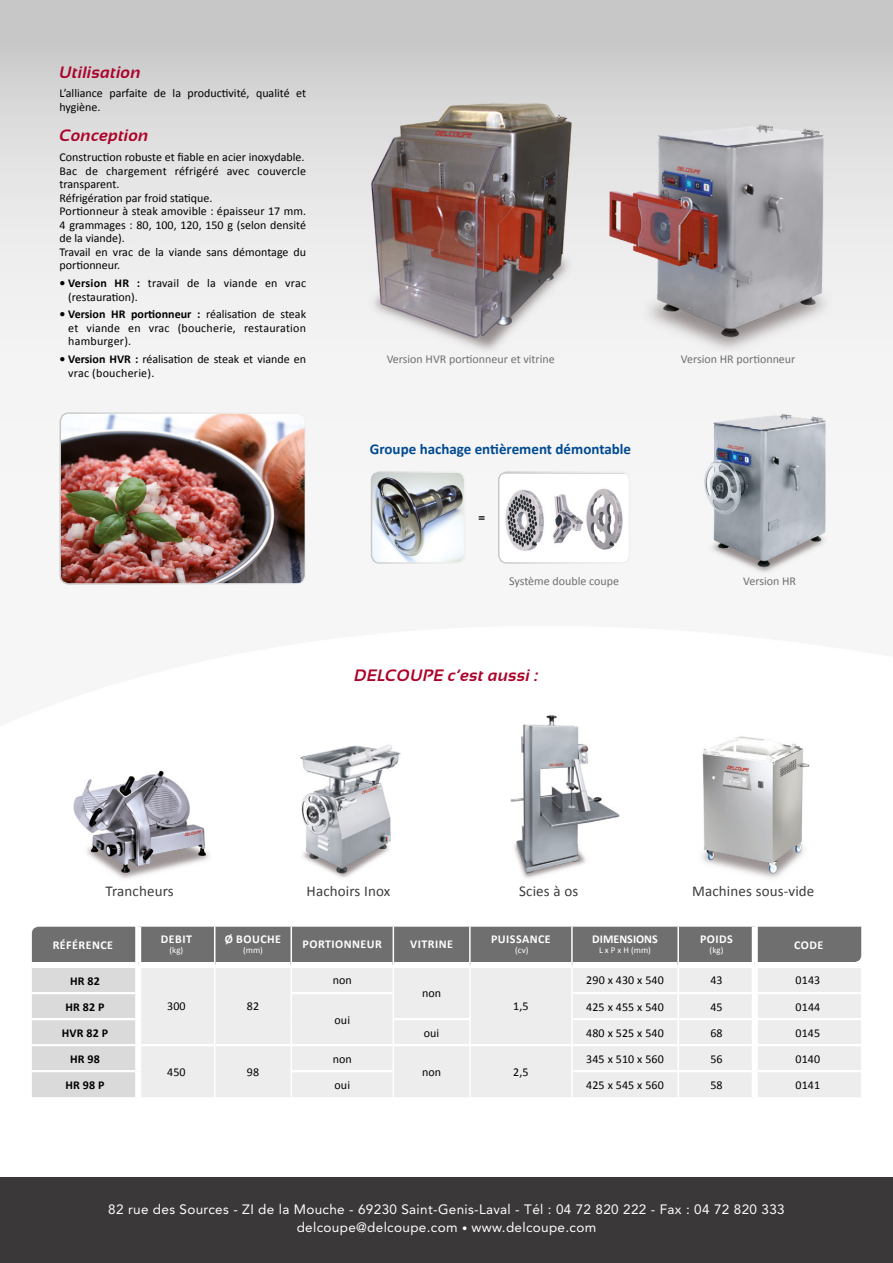
<style>
.page{position:relative;width:893px;height:1263px;background:#fff}
.page>*{position:absolute;margin:0;border:0;box-sizing:border-box;transform-origin:0 0}
.t1{font:italic 700 16.5px "Sansation";letter-spacing:.025em;color:#ab042a}
.t2{font:15.75px "Sansation";color:#000}
.t3{font:15px "Calibri";letter-spacing:.01em;color:#3c3c3b}
.t4{font:700 15px "Calibri";color:#004a92}
.t5{font:13.5px/18px "Avenir";letter-spacing:.025em;color:#fff;text-align:center}
.t6{font:12px/13.5px "Calibri";color:#000}
.t7{font:12px "Calibri";color:#706f6f}
.t8{font:700 12px "Calibri";letter-spacing:.04em;color:#fff}
.t9{font:700 12px "Calibri";letter-spacing:.01em;color:#000}
.t10{font:700 12px "Calibri";color:#fff}
.t11{font:9px "Calibri";color:#fff}
.s1{font-weight:700}
.s2{font-size:10.5px}
</style>
<div class="page">
<img style="left:0;top:0;width:893px;height:1178px">
<svg style="left:32px;top:927px;width:829px;height:170px;background:#d3d3d3"></svg>
<img style="left:60px;top:413px;width:245px;height:171px">
<div style="left:60px;top:412px;width:246px;height:173px;border:2px solid #fff;border-radius:9px"></div>
<img style="left:371px;top:472px;width:94px;height:91px">
<div style="left:371px;top:471px;width:94px;height:93px;border:1px solid #fff;border-radius:8px"></div>
<img style="left:499px;top:474px;width:130px;height:89px">
<div style="left:499px;top:487px;width:5px;height:64px;background:#fff"></div>
<div style="left:498px;top:471px;width:132px;height:93px;border:1px solid #fff;border-radius:8px"></div>
<div style="left:0;top:1178px;width:893px;height:85px;background:#3b383a"></div>
<h1 class="t1" style="left:60px;top:63px;width:83px">Utilisation</h1>
<p class="t6" style="left:60px;top:87px;width:248px">L’alliance parfaite de la productivité, qualité et hygiène.</p>
<h1 class="t1" style="left:60px;top:126px;width:91px">Conception</h1>
<p class="t6" style="left:60px;top:151px;width:248px">Construction robuste et fiable en acier inoxydable.<br>Bac de chargement réfrigéré avec couvercle transparent.<br>Réfrigération par froid statique.<br>Portionneur à steak amovible : épaisseur 17 mm.<br>4 grammages : 80, 100, 120, 150 g (selon densité de la viande).<br>Travail en vrac de la viande sans démontage du portionneur.</p>
<p class="t6" style="left:68px;top:276px;width:239px;text-indent:-9px"><span class="s1">• Version HR :</span> travail de la viande en vrac (restauration).</p>
<p class="t6" style="left:68px;top:308px;width:239px;text-align:justify;text-indent:-9px"><span class="s1">• Version HR portionneur :</span> réalisation de steak et viande en vrac (boucherie, restauration hamburger).</p>
<p class="t6" style="left:68px;top:352px;width:239px;text-indent:-9px"><span class="s1">• Version HVR :</span> réalisation de steak et viande en vrac (boucherie).</p>
<p class="t7" style="left:387px;top:352px;width:170px">Version HVR portionneur et vitrine</p>
<p class="t7" style="left:681px;top:352px;width:116px">Version HR portionneur</p>
<p class="t4" style="left:370px;top:440px;width:263px">Groupe hachage entièrement démontable</p>
<h2 class="t2" style="left:478px;top:508px;width:9px">=</h2>
<p class="t7" style="left:509px;top:573px;width:111px">Système double coupe</p>
<h1 class="t1" style="left:355px;top:666px;width:185px">DELCOUPE c’est aussi :</h1>
<p class="t7" style="left:743px;top:573px;width:54px">Version HR</p>
<p class="t3" style="left:106px;top:881px;width:70px">Trancheurs</p>
<p class="t3" style="left:519px;top:881px;width:61px">Scies à os</p>
<p class="t3" style="left:692px;top:881px;width:124px">Machines sous-vide</p>
<p class="t3" style="left:307px;top:881px;width:85px">Hachoirs Inox</p>
<p class="t8" style="left:53px;top:937px;width:62px">référence</p>
<p class="t8" style="left:161px;top:931px;width:33px">DEBIT</p>
<p class="t11" style="left:170px;top:945px;width:15px">(kg)</p>
<p class="t8" style="left:225px;top:931px;width:56px">Ø BOUCHE</p>
<p class="t11" style="left:243px;top:945px;width:21px">(mm)</p>
<p class="t8" style="left:303px;top:936px;width:50px">PORTIONNE</p>
<p class="t8" style="left:367px;top:936px;width:15px">UR</p>
<p class="t8" style="left:410px;top:936px;width:36px">VITRINE</p>
<p class="t8" style="left:491px;top:931px;width:47px">PUISSANCE</p>
<p class="t11" style="left:515px;top:945px;width:15px">(cv)</p>
<p class="t10" style="left:592px;top:931px;width:67px">DIMENSIONS</p>
<p class="t11" style="left:599px;top:945px;width:53px">L x P x H (mm)</p>
<p class="t8" style="left:700px;top:931px;width:34px">POIDS</p>
<p class="t11" style="left:710px;top:945px;width:15px">(kg)</p>
<p class="t8" style="left:794px;top:937px;width:29px">CODE</p>
<p class="t9" style="left:70px;top:973px;width:31px">HR 82</p>
<p class="t6" style="left:333px;top:973px;width:21px">non</p>
<p class="t6" style="left:586px;top:973px;width:79px">290 x 430 x 540</p>
<p class="t6" style="left:710px;top:973px;width:14px">43</p>
<p class="t6" style="left:796px;top:973px;width:26px">0143</p>
<p class="t6" style="left:422px;top:986px;width:21px">non</p>
<p class="t9" style="left:66px;top:999px;width:41px">HR 82 P</p>
<p class="t6" style="left:167px;top:999px;width:20px">300</p>
<p class="t6" style="left:247px;top:999px;width:14px">82</p>
<p class="t6" style="left:513px;top:999px;width:17px">1,5</p>
<p class="t6" style="left:586px;top:1000px;width:79px">425 x 455 x 540</p>
<p class="t6" style="left:710px;top:1000px;width:14px">45</p>
<p class="t6" style="left:796px;top:1000px;width:26px">0144</p>
<p class="t6" style="left:334px;top:1013px;width:17px">oui</p>
<p class="t9" style="left:62px;top:1025px;width:48px">HVR 82 P</p>
<p class="t6" style="left:424px;top:1026px;width:17px">oui</p>
<p class="t6" style="left:586px;top:1026px;width:79px">480 x 525 x 540</p>
<p class="t6" style="left:710px;top:1026px;width:14px">68</p>
<p class="t6" style="left:796px;top:1026px;width:26px">0145</p>
<p class="t9" style="left:70px;top:1051px;width:31px">HR 98</p>
<p class="t6" style="left:167px;top:1065px;width:20px">450</p>
<p class="t6" style="left:247px;top:1065px;width:14px">98</p>
<p class="t6" style="left:586px;top:1052px;width:79px">345 x 510 x 560</p>
<p class="t6" style="left:710px;top:1052px;width:14px">56</p>
<p class="t6" style="left:796px;top:1052px;width:26px">0140</p>
<p class="t6" style="left:333px;top:1052px;width:21px">non</p>
<p class="t6" style="left:422px;top:1065px;width:21px">non</p>
<p class="t6" style="left:513px;top:1065px;width:17px">2,5</p>
<p class="t9" style="left:65px;top:1077px;width:41px">HR 98 P</p>
<p class="t6" style="left:334px;top:1078px;width:17px">oui</p>
<p class="t6" style="left:586px;top:1078px;width:79px">425 x 545 x 560</p>
<p class="t6" style="left:710px;top:1078px;width:14px">58</p>
<p class="t6" style="left:795px;top:1078px;width:26px">0141</p>
<p class="t5" style="left:108px;top:1201px;width:678px">82 rue des Sources - ZI de la Mouche - 69230 Saint-Genis-Laval - Tél : 04 72 820 222 - Fax : 04 72 820 333 delcoupe@delcoupe.com <span class="s2">•</span> www.delcoupe.com</p>
</div>
